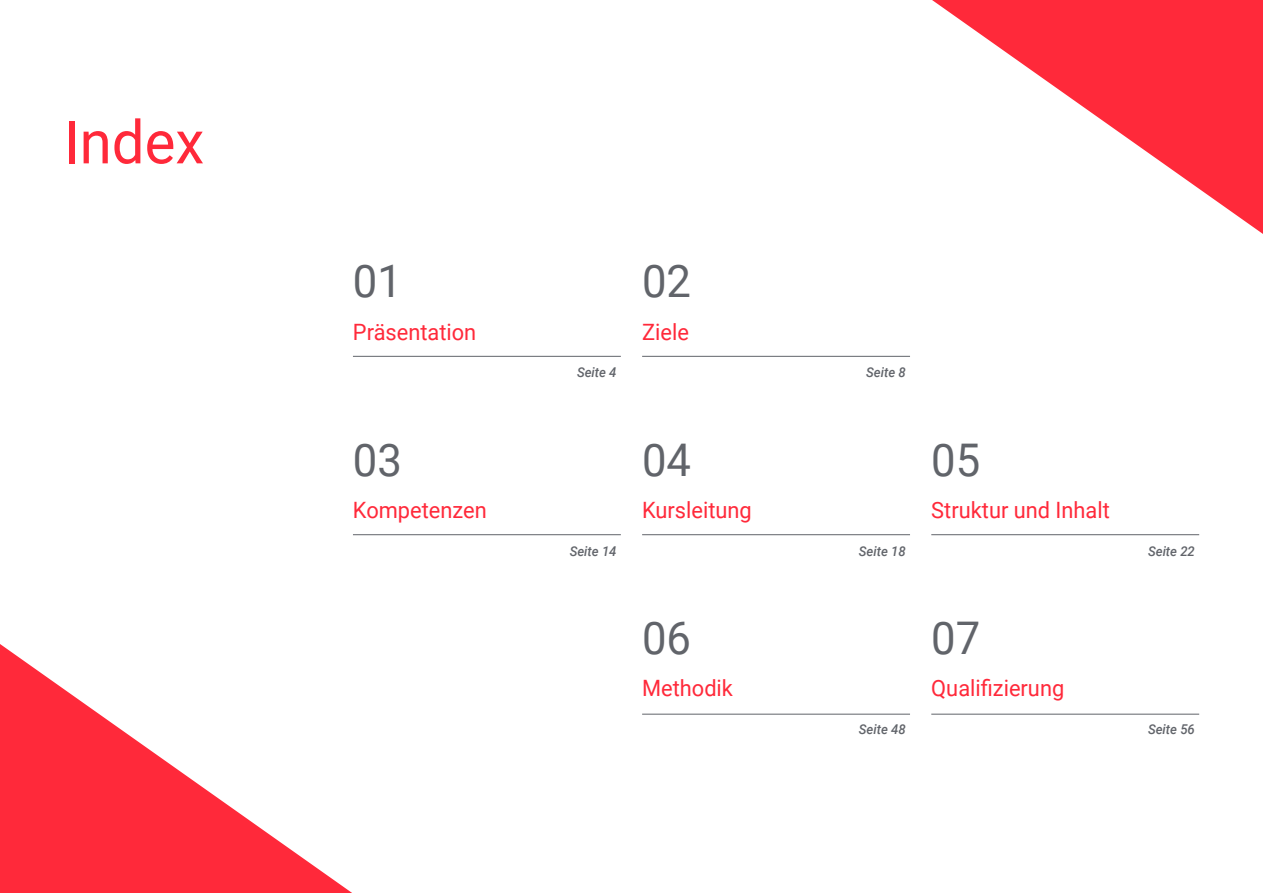
<style>
.page{position:relative;width:1263px;height:893px;background:#fff}
.page>*{position:absolute;margin:0;border:0;box-sizing:border-box;transform-origin:0 0}
.t1{font:60px "Roboto";color:#ff293a}
.t2{font:45px "Roboto";color:#61646a}
.t3{font:22.5px "Roboto";color:#ff293a}
.t4{font:italic 500 13.5px "Roboto";color:#61646a}
</style>
<div class="page">
<hr style="left:353px;top:356px;width:268px;height:1px;background:#61646a">
<hr style="left:931px;top:534px;width:268px;height:1px;background:#61646a">
<hr style="left:642px;top:356px;width:268px;height:1px;background:#61646a">
<hr style="left:642px;top:714px;width:268px;height:1px;background:#61646a">
<hr style="left:353px;top:534px;width:268px;height:1px;background:#61646a">
<hr style="left:931px;top:714px;width:268px;height:1px;background:#61646a">
<hr style="left:642px;top:534px;width:268px;height:1px;background:#61646a">
<svg style="left:0;top:644px;width:352px;height:249px"></svg>
<svg style="left:932px;top:0;width:331px;height:234px"></svg>
<h1 class="t1" style="left:64px;top:100px;width:142px">Index</h1>
<h2 class="t2" style="left:353px;top:250px;width:51px">01</h2>
<h2 class="t2" style="left:642px;top:250px;width:51px">02</h2>
<p class="t3" style="left:353px;top:316px;width:125px">Präsentation</p>
<p class="t3" style="left:642px;top:316px;width:48px">Ziele</p>
<p class="t4" style="left:577px;top:363px;width:41px">Seite 4</p>
<p class="t4" style="left:866px;top:363px;width:41px">Seite 8</p>
<h2 class="t2" style="left:353px;top:428px;width:51px">03</h2>
<h2 class="t2" style="left:642px;top:428px;width:51px">04</h2>
<h2 class="t2" style="left:931px;top:428px;width:51px">05</h2>
<p class="t3" style="left:353px;top:494px;width:135px">Kompetenzen</p>
<p class="t3" style="left:642px;top:494px;width:111px">Kursleitung</p>
<p class="t3" style="left:931px;top:494px;width:180px">Struktur und Inhalt</p>
<p class="t4" style="left:570px;top:542px;width:48px">Seite 14</p>
<p class="t4" style="left:859px;top:542px;width:48px">Seite 18</p>
<p class="t4" style="left:1148px;top:542px;width:48px">Seite 22</p>
<h2 class="t2" style="left:642px;top:607px;width:51px">06</h2>
<h2 class="t2" style="left:931px;top:607px;width:51px">07</h2>
<p class="t3" style="left:642px;top:673px;width:92px">Methodik</p>
<p class="t3" style="left:931px;top:673px;width:134px">Qualifizierung</p>
<p class="t4" style="left:859px;top:720px;width:48px">Seite 48</p>
<p class="t4" style="left:1148px;top:720px;width:48px">Seite 56</p>
</div>
